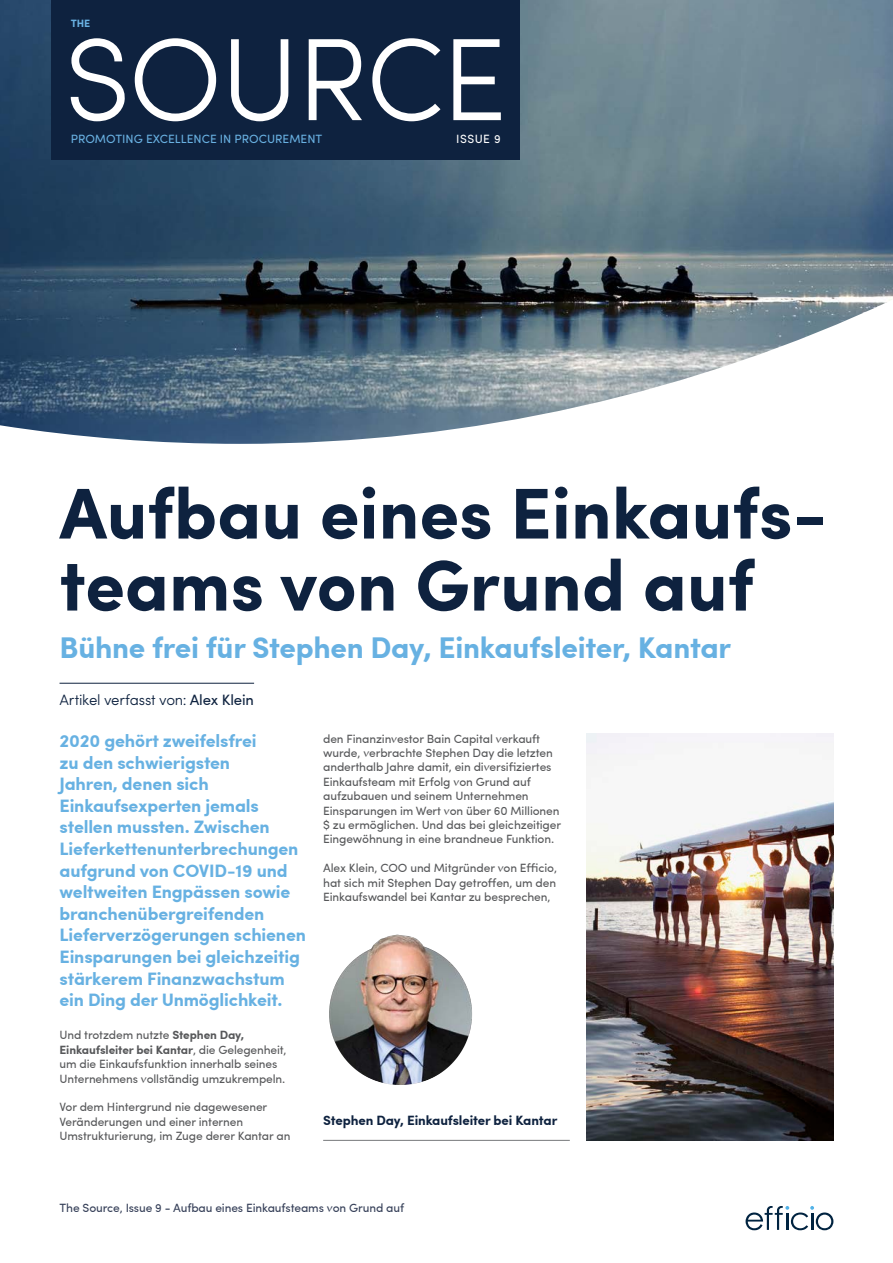
<style>
.page{position:relative;width:893px;height:1263px;background:#fff}
.page>*{position:absolute;margin:0;border:0;box-sizing:border-box;transform-origin:0 0}
.p1_Article_Header{font:700 72px "Sofia Pro";color:#0e223f}
.Efficio_sub_headings{font:700 30px "Sofia Pro";letter-spacing:-.01em;color:#67b1e2}
.Efficio_sub_headings-2{font:700 18px/21.6px "Sofia Pro";letter-spacing:-.01em;color:#67b1e2}
._001_Standfirst_Geor{font:300 15px "Sofia Pro";letter-spacing:-.01em;color:#0e223f}
.Efficio_Bold{font:700 13.5px "Sofia Pro";letter-spacing:-.01em;color:#0e223f}
.Efficio_Body_Text{font:12px/14.4px "Sofia Pro";letter-spacing:-.01em;color:#57585a}
.Efficio_Bold-2{font:12px "Sofia Pro";letter-spacing:-.01em;color:#353f58}
.t1{font:12px "Sofia Pro";color:#69b1e2}
.t2{font:12px "Sofia Pro";letter-spacing:.04em;color:#fff}
.t3{font:700 10.65px "Sofia Pro";color:#69b1e2}
.s1{font-weight:400}
.s2{font-weight:700}
</style>
<div class="page">
<img style="left:587px;top:733px;width:246px;height:408px">
<img style="left:0;top:0;width:893px;height:444px">
<div style="left:51px;top:0;width:469px;height:159px;background:#0e223f"></div>
<svg style="left:71px;top:38px;width:430px;height:83px"></svg>
<hr style="left:60px;top:683px;width:194px;height:1px;background:#0e223f">
<img style="left:329px;top:934px;width:143px;height:151px">
<hr style="left:323px;top:1140px;width:247px;height:1px;background:#76787b">
<svg style="left:746px;top:1206px;width:87px;height:24px"></svg>
<p class="t3" style="left:71px;top:15px;width:21px">THE</p>
<p class="t1" style="left:71px;top:129px;width:253px">PROMOTING EXCELLENCE IN PROCUREMENT</p>
<p class="t2" style="left:456px;top:129px;width:46px">ISSUE 9</p>
<p class="p1_Article_Header" style="left:60px;top:458px;width:769px">Aufbau eines Einkaufs-</p>
<p class="p1_Article_Header" style="left:60px;top:530px;width:696px">teams von Grund auf</p>
<p class="Efficio_sub_headings" style="left:60px;top:624px;width:673px">Bühne frei für Stephen Day, Einkaufsleiter, Kantar</p>
<p class="_001_Standfirst_Geor" style="left:60px;top:688px;width:196px">Artikel verfasst von: <span class="s1">Alex Klein</span></p>
<p class="Efficio_sub_headings-2" style="left:60px;top:729px;width:248px">2020 gehört zweifelsfrei<br>zu den schwierigsten<br>Jahren, denen sich<br>Einkaufsexperten jemals stellen mussten. Zwischen<br>Lieferkettenunterbrechungen aufgrund von COVID-19 und weltweiten Engpässen sowie branchenübergreifenden<br>Lieferverzögerungen schienen<br>Einsparungen bei gleichzeitig stärkerem Finanzwachstum ein Ding der Unmöglichkeit.</p>
<p class="Efficio_Body_Text" style="left:60px;top:1027px;width:229px">Und trotzdem nutzte <span class="s2">Stephen Day, Einkaufsleiter bei Kantar</span>, die Gelegenheit, um die Einkaufsfunktion innerhalb seines Unternehmens vollständig umzukrempeln.</p>
<p class="Efficio_Body_Text" style="left:60px;top:1099px;width:232px">Vor dem Hintergrund nie dagewesener<br>Veränderungen und einer internen<br>Umstrukturierung, im Zuge derer Kantar an</p>
<p class="Efficio_Body_Text" style="left:323px;top:730px;width:239px">den Finanzinvestor Bain Capital verkauft wurde, verbrachte Stephen Day die letzten anderthalb Jahre damit, ein diversifiziertes Einkaufsteam mit Erfolg von Grund auf aufzubauen und seinem Unternehmen Einsparungen im Wert von über 60 Millionen $ zu ermöglichen. Und das bei gleichzeitiger Eingewöhnung in eine brandneue Funktion.</p>
<p class="Efficio_Body_Text" style="left:323px;top:860px;width:236px;text-align:justify">Alex Klein, COO und Mitgründer von Efficio, hat sich mit Stephen Day getroffen, um den Einkaufswandel bei Kantar zu besprechen,</p>
<p class="Efficio_Bold" style="left:323px;top:1109px;width:236px">Stephen Day, Einkaufsleiter bei Kantar</p>
<p class="Efficio_Bold-2" style="left:60px;top:1199px;width:346px">The Source, Issue 9 - Aufbau eines Einkaufsteams von Grund auf</p>
</div>
